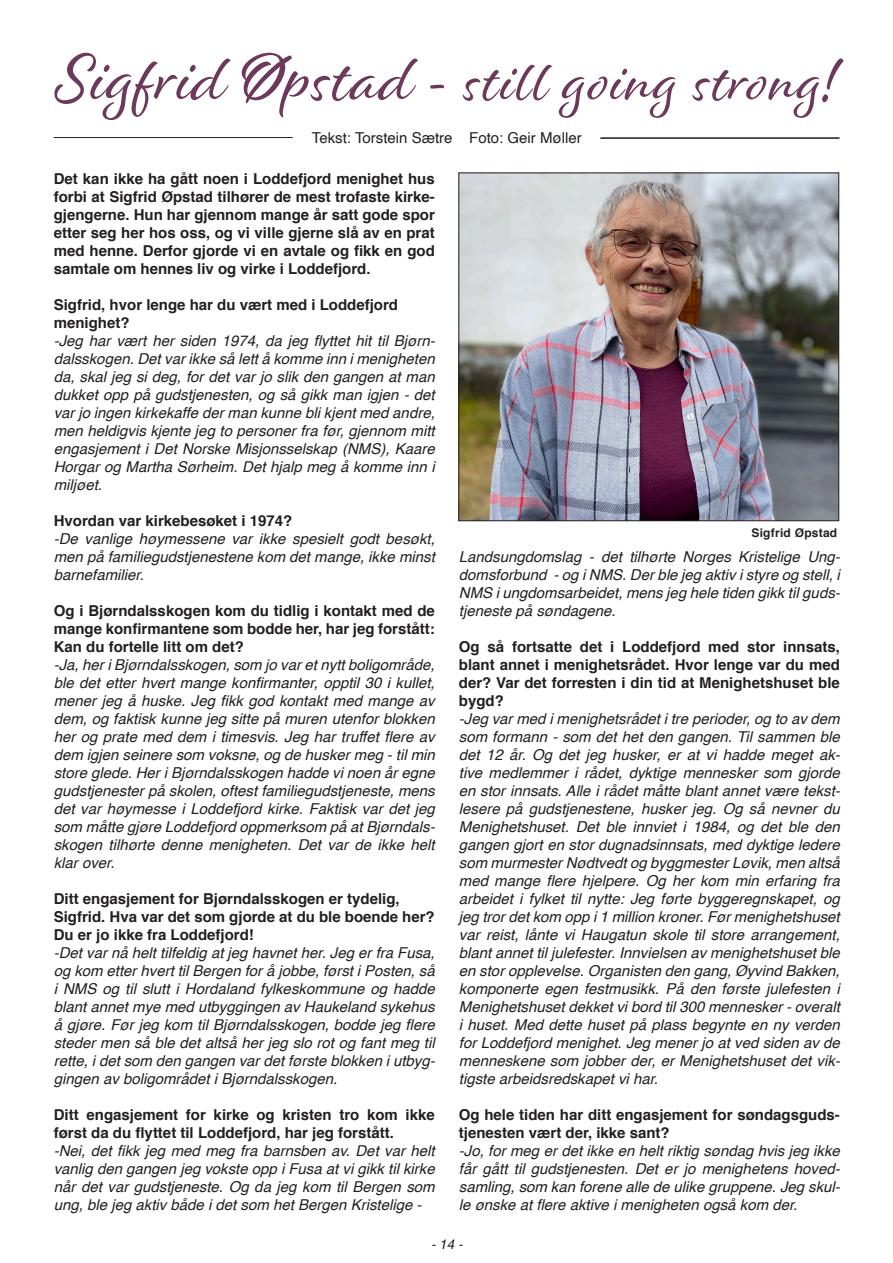
<style>
.page{position:relative;width:893px;height:1263px;background:#fff}
.page>*{position:absolute;margin:0;border:0;box-sizing:border-box;transform-origin:0 0}
.t1{font:61.5px "Alisha";letter-spacing:.04em;color:#6c395b}
.t2{font:italic 15px/18px "Helvetica";color:#231f20;text-align:justify}
.t3{font:700 15px/18px "Helvetica";color:#231f20;text-align:justify}
.t4{font:15px "Helvetica";color:#231f20}
.t5{font:italic 13.5px "Helvetica";color:#231f20}
.t6{font:700 12px "Helvetica";letter-spacing:.02em;color:#231f20}
.s1{font-size:69px}
</style>
<div class="page">
<hr style="left:54px;top:137px;width:239px;height:1px;background:#231f20">
<hr style="left:601px;top:138px;width:239px;height:1px;background:#231f20">
<hr style="left:600px;top:138px;width:239px;height:1px;background:#231f20">
<img style="left:461px;top:175px;width:376px;height:344px">
<div style="left:459px;top:173px;width:380px;height:348px;border:1px solid #231f20"></div>
<p class="t1" style="left:54px;top:43px;width:785px"><span class="s1">Sigfrid Øpstad -</span> still going strong!</p>
<p class="t4" style="left:312px;top:127px;width:271px">Tekst: Torstein Sætre Foto: Geir Møller</p>
<p class="t3" style="left:54px;top:170px;width:382px">Det kan ikke ha gått noen i Loddefjord menighet hus forbi at Sigfrid Øpstad tilhører de mest trofaste kirke&shy;gjengerne. Hun har gjennom mange år satt gode spor etter seg her hos oss, og vi ville gjerne slå av en prat med henne. Derfor gjorde vi en avtale og fikk en god samtale om hennes liv og virke i Loddefjord.</p>
<p class="t3" style="left:54px;top:296px;width:346px">Sigfrid, hvor lenge har du vært med i Loddefjord</p>
<p class="t3" style="left:54px;top:314px;width:77px">menighet?</p>
<p class="t2" style="left:54px;top:332px;width:383px">-Jeg har vært her siden 1974, da jeg flyttet hit til Bjørn&shy;dalsskogen. Det var ikke så lett å komme inn i menigheten da, skal jeg si deg, for det var jo slik den gangen at man dukket opp på gudstjenesten, og så gikk man igjen - det var jo ingen kirkekaffe der man kunne bli kjent med andre, men heldigvis kjente jeg to personer fra før, gjennom mitt engasjement i Det Norske Misjonsselskap (NMS), Kaare Horgar og Martha Sørheim. Det hjalp meg å komme inn i miljøet.</p>
<p class="t3" style="left:54px;top:512px;width:240px">Hvordan var kirkebesøket i 1974?</p>
<p class="t2" style="left:54px;top:530px;width:383px">-De vanlige høymessene var ikke spesielt godt besøkt, men på familiegudstjenestene kom det mange, ikke minst barnefamilier.</p>
<p class="t3" style="left:54px;top:602px;width:383px">Og i Bjørndalsskogen kom du tidlig i kontakt med de mange konfirmantene som bodde her, har jeg forstått:<br>Kan du fortelle litt om det?</p>
<p class="t2" style="left:54px;top:656px;width:383px">-Ja, her i Bjørndalsskogen, som jo var et nytt boligområde, ble det etter hvert mange konfirmanter, opptil 30 i kullet, mener jeg å huske. Jeg fikk god kontakt med mange av dem, og faktisk kunne jeg sitte på muren utenfor blokken her og prate med dem i timesvis. Jeg har truffet flere av dem igjen seinere som voksne, og de husker meg - til min store glede. Her i Bjørndalsskogen hadde vi noen år egne gudstjenester på skolen, oftest familiegudstjeneste, mens det var høymesse i Loddefjord kirke. Faktisk var det jeg som måtte gjøre Loddefjord oppmerksom på at Bjørndals&shy;skogen tilhørte denne menigheten. Det var de ikke helt klar over.</p>
<p class="t3" style="left:54px;top:890px;width:347px">Ditt engasjement for Bjørndalsskogen er tydelig,</p>
<p class="t3" style="left:54px;top:908px;width:382px">Sigfrid. Hva var det som gjorde at du ble boende her?<br>Du er jo ikke fra Loddefjord!</p>
<p class="t2" style="left:54px;top:944px;width:383px">-Det var nå helt tilfeldig at jeg havnet her. Jeg er fra Fusa, og kom etter hvert til Bergen for å jobbe, først i Posten, så i NMS og til slutt i Hordaland fylkeskommune og hadde blant annet mye med utbyggingen av Haukeland sykehus å gjøre. Før jeg kom til Bjørndalsskogen, bodde jeg flere steder men så ble det altså her jeg slo rot og fant meg til rette, i det som den gangen var det første blokken i utbyg&shy;gingen av boligområdet i Bjørndalsskogen.</p>
<p class="t3" style="left:54px;top:1106px;width:382px">Ditt engasjement for kirke og kristen tro kom ikke først da du flyttet til Loddefjord, har jeg forstått.</p>
<p class="t2" style="left:54px;top:1142px;width:382px">-Nei, det fikk jeg med meg fra barnsben av. Det var helt vanlig den gangen jeg vokste opp i Fusa at vi gikk til kirke når det var gudstjeneste. Og da jeg kom til Bergen som ung, ble jeg aktiv både i det som het Bergen Kristelige -</p>
<p class="t6" style="left:751px;top:523px;width:87px">Sigfrid Øpstad</p>
<p class="t2" style="left:459px;top:548px;width:383px">Landsungdomslag - det tilhørte Norges Kristelige Ung&shy;domsforbund - og i NMS. Der ble jeg aktiv i styre og stell, i NMS i ungdomsarbeidet, mens jeg hele tiden gikk til guds&shy;tjeneste på søndagene.</p>
<p class="t3" style="left:459px;top:638px;width:383px">Og så fortsatte det i Loddefjord med stor innsats, blant annet i menighetsrådet. Hvor lenge var du med der? Var det forresten i din tid at Menighetshuset ble bygd?</p>
<p class="t2" style="left:459px;top:710px;width:383px">-Jeg var med i menighetsrådet i tre perioder, og to av dem som formann - som det het den gangen. Til sammen ble det 12 år. Og det jeg husker, er at vi hadde meget ak&shy;tive medlemmer i rådet, dyktige mennesker som gjorde en stor innsats. Alle i rådet måtte blant annet være tekst&shy;lesere på gudstjenestene, husker jeg. Og så nevner du Menighetshuset. Det ble innviet i 1984, og det ble den gangen gjort en stor dugnadsinnsats, med dyktige ledere som murmester Nødtvedt og byggmester Løvik, men altså med mange flere hjelpere. Og her kom min erfaring fra arbeidet i fylket til nytte: Jeg førte byggeregnskapet, og jeg tror det kom opp i 1 million kroner. Før menighetshuset var reist, lånte vi Haugatun skole til store arrangement, blant annet til julefester. Innvielsen av menighetshuset ble en stor opplevelse. Organisten den gang, Øyvind Bakken, komponerte egen festmusikk. På den første julefesten i Menighetshuset dekket vi bord til 300 mennesker - overalt i huset. Med dette huset på plass begynte en ny verden for Loddefjord menighet. Jeg mener jo at ved siden av de menneskene som jobber der, er Menighetshuset det vik&shy;tigste arbeidsredskapet vi har.</p>
<p class="t3" style="left:459px;top:1106px;width:382px">Og hele tiden har ditt engasjement for søndagsguds&shy;tjenesten vært der, ikke sant?</p>
<p class="t2" style="left:459px;top:1142px;width:383px">-Jo, for meg er det ikke en helt riktig søndag hvis jeg ikke får gått til gudstjenesten. Det er jo menighetens hoved&shy;samling, som kan forene alle de ulike gruppene. Jeg skul&shy;le ønske at flere aktive i menigheten også kom der.</p>
<p class="t5" style="left:431px;top:1234px;width:33px">- 14 -</p>
</div>
